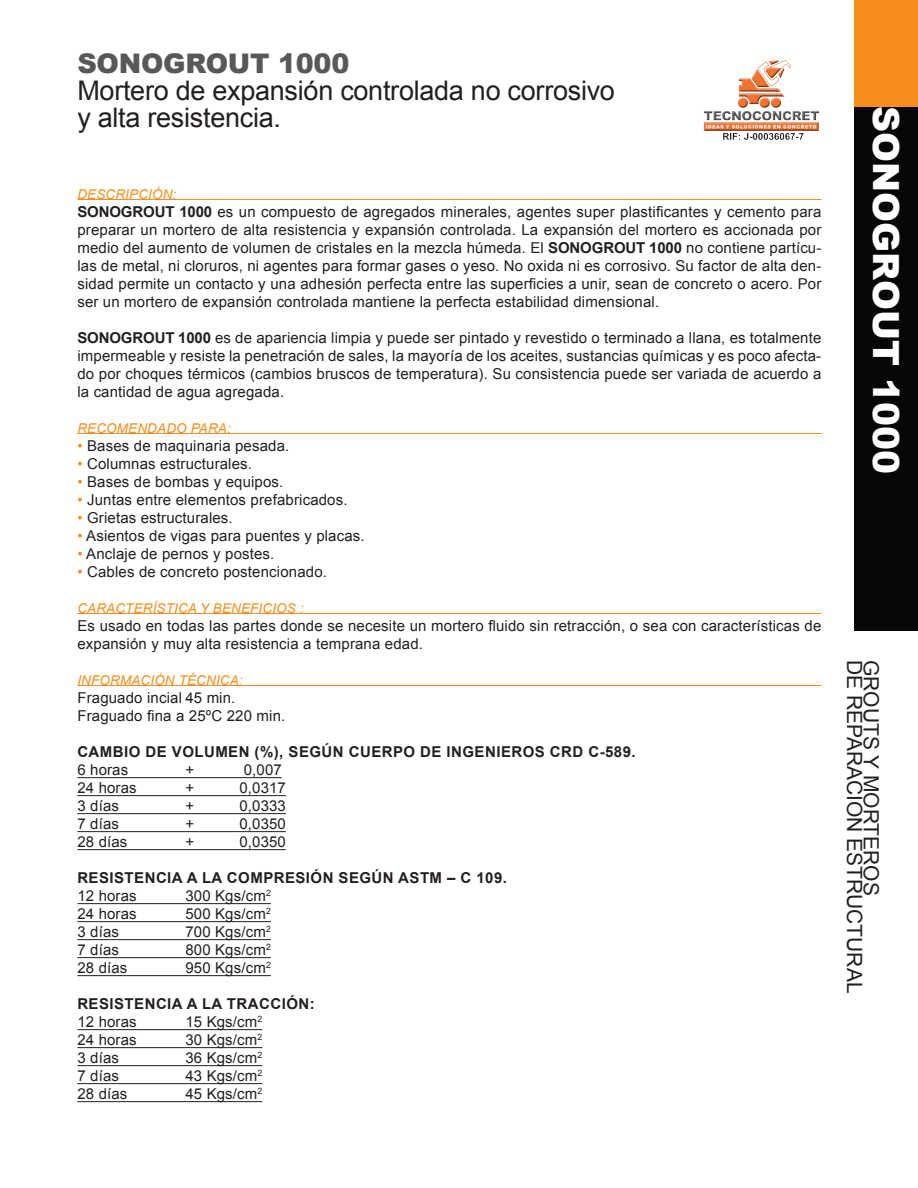
<style>
.page{position:relative;width:918px;height:1188px;background:#fff}
.page>*{position:absolute;margin:0;border:0;box-sizing:border-box;transform-origin:0 0}
.t1{font:900 36px "Arial";color:#fff}
.t2{font:27px/27px "Arial";letter-spacing:-.01em;color:#231f20}
.t3{font:900 27px "Arial";letter-spacing:-.01em;color:#57585a}
.t4{font:21px "Arial";color:#231f20}
.t5{font:15px/18px "Arial";letter-spacing:.01em;color:#231f20;text-align:justify}
.t6{font:700 15px "Arial";letter-spacing:.03em;color:#231f20}
.t7{font:italic 13.5px "Arial";letter-spacing:.01em;color:#f68e1e}
.s1{font-weight:700}
.s2{color:#f68e1e}
</style>
<div class="page">
<hr style="left:77px;top:199px;width:744px;height:1px;background:#f68e1e">
<hr style="left:77px;top:433px;width:744px;height:1px;background:#f68e1e">
<hr style="left:77px;top:613px;width:744px;height:1px;background:#f68e1e">
<hr style="left:77px;top:685px;width:744px;height:1px;background:#f68e1e">
<hr style="left:77px;top:777px;width:205px;height:1px;background:#231f20">
<hr style="left:77px;top:795px;width:209px;height:1px;background:#231f20">
<hr style="left:77px;top:813px;width:209px;height:1px;background:#231f20">
<hr style="left:77px;top:831px;width:209px;height:1px;background:#231f20">
<hr style="left:77px;top:849px;width:209px;height:1px;background:#231f20">
<hr style="left:77px;top:903px;width:194px;height:1px;background:#231f20">
<hr style="left:77px;top:921px;width:194px;height:1px;background:#231f20">
<hr style="left:77px;top:939px;width:194px;height:1px;background:#231f20">
<hr style="left:77px;top:957px;width:194px;height:1px;background:#231f20">
<hr style="left:77px;top:975px;width:194px;height:1px;background:#231f20">
<hr style="left:77px;top:1029px;width:185px;height:1px;background:#231f20">
<hr style="left:77px;top:1047px;width:185px;height:1px;background:#231f20">
<hr style="left:77px;top:1065px;width:185px;height:1px;background:#231f20">
<hr style="left:77px;top:1083px;width:185px;height:1px;background:#231f20">
<hr style="left:77px;top:1101px;width:185px;height:1px;background:#231f20">
<div style="left:854px;top:104px;width:64px;height:526px;background:#070508"></div>
<div style="left:854px;top:0;width:64px;height:106px;background:#f68e1e"></div>
<img style="left:703px;top:60px;width:116px;height:80px">
<h2 class="t3" style="left:77px;top:44px;width:273px">SONOGROUT 1000</h2>
<h2 class="t2" style="left:77px;top:78px;width:539px">Mortero de expansión controlada no corrosivo y alta resistencia.</h2>
<p class="t7" style="left:77px;top:186px;width:100px">DESCRIPCIÓN:</p>
<p class="t5" style="left:77px;top:203px;width:746px"><span class="s1">SONOGROUT 1000</span> es un compuesto de agregados minerales, agentes super plastificantes y cemento para preparar un mortero de alta resistencia y expansión controlada. La expansión del mortero es accionada por medio del aumento de volumen de cristales en la mezcla húmeda. El <span class="s1">SONOGROUT 1000</span> no contiene partícu&shy;las de metal, ni cloruros, ni agentes para formar gases o yeso. No oxida ni es corrosivo. Su factor de alta den&shy;sidad permite un contacto y una adhesión perfecta entre las superficies a unir, sean de concreto o acero. Por ser un mortero de expansión controlada mantiene la perfecta estabilidad dimensional.</p>
<p class="t5" style="left:77px;top:329px;width:746px"><span class="s1">SONOGROUT 1000</span> es de apariencia limpia y puede ser pintado y revestido o terminado a llana, es totalmente impermeable y resiste la penetración de sales, la mayoría de los aceites, sustancias químicas y es poco afecta&shy;do por choques térmicos (cambios bruscos de temperatura). Su consistencia puede ser variada de acuerdo a la cantidad de agua agregada.</p>
<p class="t7" style="left:77px;top:420px;width:155px">RECOMENDADO PARA:</p>
<p class="t5" style="left:77px;top:437px;width:214px"><span class="s2">•</span> Bases de maquinaria pesada.</p>
<p class="t5" style="left:77px;top:455px;width:176px"><span class="s2">•</span> Columnas estructurales.</p>
<p class="t5" style="left:77px;top:473px;width:208px"><span class="s2">•</span> Bases de bombas y equipos.</p>
<p class="t5" style="left:77px;top:491px;width:272px"><span class="s2">•</span> Juntas entre elementos prefabricados.</p>
<p class="t5" style="left:77px;top:509px;width:157px"><span class="s2">•</span> Grietas estructurales.</p>
<p class="t5" style="left:77px;top:527px;width:289px"><span class="s2">•</span> Asientos de vigas para puentes y placas.</p>
<p class="t5" style="left:77px;top:545px;width:199px"><span class="s2">•</span> Anclaje de pernos y postes.</p>
<p class="t5" style="left:77px;top:563px;width:251px"><span class="s2">•</span> Cables de concreto postencionado.</p>
<p class="t7" style="left:77px;top:600px;width:228px">CARACTERÍSTICA Y BENEFICIOS :</p>
<p class="t5" style="left:77px;top:617px;width:746px">Es usado en todas las partes donde se necesite un mortero fluido sin retracción, o sea con características de expansión y muy alta resistencia a temprana edad.</p>
<p class="t7" style="left:77px;top:672px;width:167px">INFORMACIÓN TÉCNICA:</p>
<p class="t5" style="left:77px;top:689px;width:209px">Fraguado incial 45 min.<br>Fraguado fina a 25ºC 220 min.</p>
<p class="t6" style="left:77px;top:742px;width:379px">CAMBIO DE VOLUMEN (%), SEGÚN CUERPO DE ING</p>
<p class="t6" style="left:475px;top:742px;width:49px">ENIEROS</p>
<p class="t6" style="left:550px;top:742px;width:87px">CRD C-589.</p>
<p class="t5" style="left:77px;top:761px;width:52px">6 horas</p>
<p class="t5" style="left:185px;top:761px;width:10px">+</p>
<p class="t5" style="left:244px;top:761px;width:40px">0,007</p>
<p class="t5" style="left:77px;top:779px;width:61px">24 horas</p>
<p class="t5" style="left:185px;top:779px;width:10px">+</p>
<p class="t5" style="left:239px;top:779px;width:48px">0,0317</p>
<p class="t5" style="left:77px;top:797px;width:43px">3 días</p>
<p class="t5" style="left:185px;top:797px;width:10px">+</p>
<p class="t5" style="left:239px;top:797px;width:48px">0,0333</p>
<p class="t5" style="left:77px;top:815px;width:43px">7 días</p>
<p class="t5" style="left:185px;top:815px;width:10px">+</p>
<p class="t5" style="left:239px;top:815px;width:48px">0,0350</p>
<p class="t5" style="left:77px;top:833px;width:52px">28 días</p>
<p class="t5" style="left:185px;top:833px;width:10px">+</p>
<p class="t5" style="left:239px;top:833px;width:48px">0,0350</p>
<p class="t6" style="left:77px;top:868px;width:431px">RESISTENCIA A LA COMPRESIÓN SEGÚN ASTM – C 109.</p>
<p class="t5" style="left:77px;top:887px;width:61px">12 horas</p>
<p class="t5" style="left:185px;top:887px;width:87px">300 Kgs/cm<sup>2</sup></p>
<p class="t5" style="left:77px;top:905px;width:61px">24 horas</p>
<p class="t5" style="left:185px;top:905px;width:87px">500 Kgs/cm<sup>2</sup></p>
<p class="t5" style="left:77px;top:923px;width:43px">3 días</p>
<p class="t5" style="left:185px;top:923px;width:87px">700 Kgs/cm<sup>2</sup></p>
<p class="t5" style="left:77px;top:941px;width:43px">7 días</p>
<p class="t5" style="left:185px;top:941px;width:87px">800 Kgs/cm<sup>2</sup></p>
<p class="t5" style="left:77px;top:959px;width:52px">28 días</p>
<p class="t5" style="left:185px;top:959px;width:87px">950 Kgs/cm<sup>2</sup></p>
<p class="t6" style="left:77px;top:994px;width:239px">RESISTENCIA A LA TRACCIÓN:</p>
<p class="t5" style="left:77px;top:1013px;width:61px">12 horas</p>
<p class="t5" style="left:185px;top:1013px;width:79px">15 Kgs/cm<sup>2</sup></p>
<p class="t5" style="left:77px;top:1031px;width:61px">24 horas</p>
<p class="t5" style="left:185px;top:1031px;width:79px">30 Kgs/cm<sup>2</sup></p>
<p class="t5" style="left:77px;top:1049px;width:43px">3 días</p>
<p class="t5" style="left:185px;top:1049px;width:79px">36 Kgs/cm<sup>2</sup></p>
<p class="t5" style="left:77px;top:1067px;width:43px">7 días</p>
<p class="t5" style="left:185px;top:1067px;width:79px">43 Kgs/cm<sup>2</sup></p>
<p class="t5" style="left:77px;top:1085px;width:52px">28 días</p>
<p class="t5" style="left:185px;top:1085px;width:79px">45 Kgs/cm<sup>2</sup></p>
<h1 class="t1" style="left:912px;top:106px;width:369px;rotate:90deg">SONOGROUT 1000</h1>
<h3 class="t4" style="left:868px;top:660px;width:335px;rotate:90deg">DE REPARACION ESTRUCTURAL</h3>
<h3 class="t4" style="left:885px;top:660px;width:237px;rotate:90deg">GROUTS Y MORTEROS</h3>
</div>
